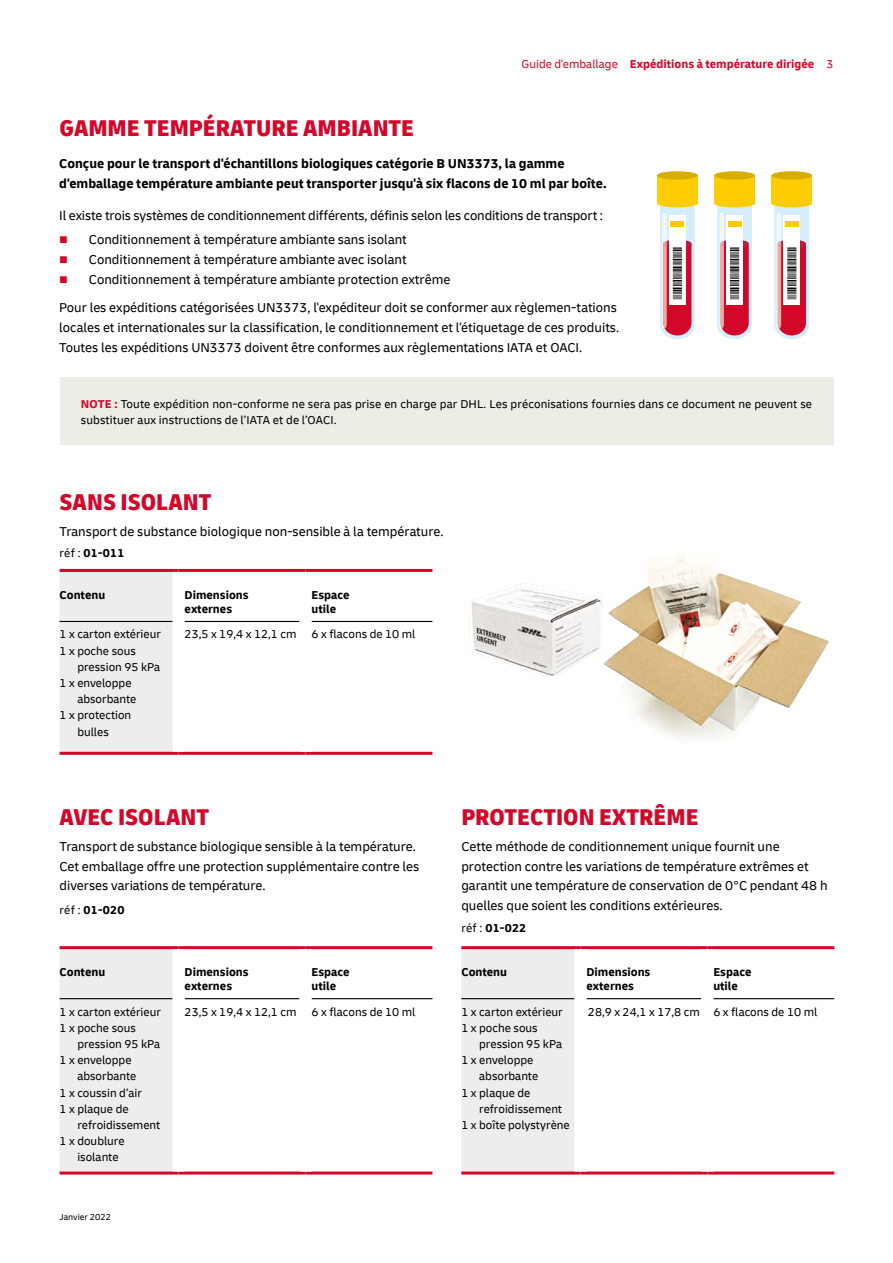
<style>
.page{position:relative;width:893px;height:1263px;background:#fff}
.page>*{position:absolute;margin:0;border:0;box-sizing:border-box;transform-origin:0 0}
.t1{font:900 condensed 24px "Delivery";color:#d3072a}
.t2{font:13.5px/19.8px "Delivery";color:#000}
.t3{font:700 13.5px/19.8px "Delivery";color:#000}
.t4{font:12px/16.2px "Delivery";color:#000}
.t5{font:700 12px/14.4px "Delivery";color:#000}
.t6{font:700 12px "Delivery";color:#d3072a}
.t7{font:9px "Delivery";color:#000}
.s1{font-weight:400}
.s2{color:#d3072a}
.s3{font-weight:700;color:#d3072a}
</style>
<div class="page">
<div style="left:60px;top:572px;width:113px;height:180px;background:#ededed"></div>
<hr style="left:60px;top:569px;width:119px;height:3px;background:#d3072a">
<hr style="left:179px;top:569px;width:127px;height:3px;background:#d3072a">
<hr style="left:306px;top:569px;width:126px;height:3px;background:#d3072a">
<hr style="left:60px;top:621px;width:113px;height:1px;background:#000">
<hr style="left:185px;top:621px;width:115px;height:1px;background:#000">
<hr style="left:312px;top:621px;width:120px;height:1px;background:#000">
<hr style="left:60px;top:752px;width:119px;height:3px;background:#d3072a">
<hr style="left:179px;top:752px;width:127px;height:3px;background:#d3072a">
<hr style="left:306px;top:752px;width:126px;height:3px;background:#d3072a">
<div style="left:60px;top:949px;width:113px;height:222px;background:#ededed"></div>
<hr style="left:60px;top:946px;width:119px;height:3px;background:#d3072a">
<hr style="left:179px;top:946px;width:127px;height:3px;background:#d3072a">
<hr style="left:306px;top:946px;width:126px;height:3px;background:#d3072a">
<hr style="left:60px;top:998px;width:113px;height:1px;background:#000">
<hr style="left:185px;top:998px;width:115px;height:1px;background:#000">
<hr style="left:312px;top:998px;width:120px;height:1px;background:#000">
<hr style="left:60px;top:1171px;width:119px;height:3px;background:#d3072a">
<hr style="left:179px;top:1171px;width:127px;height:3px;background:#d3072a">
<hr style="left:306px;top:1171px;width:126px;height:3px;background:#d3072a">
<div style="left:461px;top:949px;width:113px;height:222px;background:#ededed"></div>
<hr style="left:461px;top:946px;width:119px;height:3px;background:#d3072a">
<hr style="left:580px;top:946px;width:127px;height:3px;background:#d3072a">
<hr style="left:707px;top:946px;width:127px;height:3px;background:#d3072a">
<hr style="left:461px;top:998px;width:113px;height:1px;background:#000">
<hr style="left:586px;top:998px;width:115px;height:1px;background:#000">
<hr style="left:713px;top:998px;width:121px;height:1px;background:#000">
<hr style="left:461px;top:1171px;width:119px;height:3px;background:#d3072a">
<hr style="left:580px;top:1171px;width:127px;height:3px;background:#d3072a">
<hr style="left:707px;top:1171px;width:127px;height:3px;background:#d3072a">
<div style="left:60px;top:378px;width:773px;height:67px;background:#edece5"></div>
<div style="left:657px;top:199px;width:41px;height:8px;background:#fc0;border-radius:50%"></div>
<div style="left:657px;top:175px;width:41px;height:28px;background:#fc0"></div>
<div style="left:657px;top:171px;width:41px;height:9px;background:#d7ae00;border-radius:50%"></div>
<svg style="left:660px;top:205px;width:35px;height:134px"></svg>
<div style="left:714px;top:199px;width:41px;height:8px;background:#fc0;border-radius:50%"></div>
<div style="left:714px;top:175px;width:41px;height:28px;background:#fc0"></div>
<div style="left:714px;top:171px;width:41px;height:9px;background:#d7ae00;border-radius:50%"></div>
<svg style="left:717px;top:205px;width:35px;height:134px"></svg>
<div style="left:771px;top:199px;width:41px;height:8px;background:#fc0;border-radius:50%"></div>
<div style="left:771px;top:175px;width:41px;height:28px;background:#fc0"></div>
<div style="left:771px;top:171px;width:41px;height:9px;background:#d7ae00;border-radius:50%"></div>
<svg style="left:774px;top:205px;width:35px;height:134px"></svg>
<img style="left:470px;top:583px;width:133px;height:95px">
<img style="left:603px;top:553px;width:226px;height:186px">
<h1 class="t1" style="left:60px;top:114px;width:356px">GAMME TEMPÉRATURE AMBIANTE</h1>
<p class="t6" style="left:522px;top:57px;width:313px"><span class="s1">Guide d'emballage</span> Expéditions à température dirigée <span class="s1">3</span></p>
<p class="t3" style="left:59px;top:153px;width:549px">Conçue pour le transport d'échantillons biologiques catégorie B UN3373, la gamme d'emballage température ambiante peut transporter jusqu'à six flacons de 10 ml par boîte.</p>
<p class="t2" style="left:59px;top:206px;width:545px">Il existe trois systèmes de conditionnement différents, définis selon les conditions de transport :</p>
<p class="t2" style="left:59px;top:230px;width:349px"><span class="s2">■</span> Conditionnement à température ambiante sans isolant</p>
<p class="t2" style="left:59px;top:250px;width:349px"><span class="s2">■</span> Conditionnement à température ambiante avec isolant</p>
<p class="t2" style="left:59px;top:265px;width:559px;line-height:28.3px"><span class="s2">■</span> Conditionnement à température ambiante protection extrême<br>Pour les expéditions catégorisées UN3373, l'expéditeur doit se conformer aux règlemen-tations</p>
<p class="t2" style="left:59px;top:318px;width:561px">locales et internationales sur la classification, le conditionnement et l'étiquetage de ces produits.<br>Toutes les expéditions UN3373 doivent être conformes aux règlementations IATA et OACI.</p>
<p class="t4" style="left:81px;top:395px;width:733px"><span class="s3">NOTE :</span> Toute expédition non-conforme ne sera pas prise en charge par DHL. Les préconisations fournies dans ce document ne peuvent se substituer aux instructions de l’IATA et de l’OACI.</p>
<h1 class="t1" style="left:60px;top:488px;width:154px">SANS ISOLANT</h1>
<p class="t2" style="left:60px;top:522px;width:386px">Transport de substance biologique non-sensible à la température.</p>
<p class="t5" style="left:60px;top:545px;width:67px"><span class="s1">réf :</span> 01-011</p>
<p class="t5" style="left:60px;top:587px;width:47px">Contenu</p>
<p class="t5" style="left:185px;top:587px;width:66px">Dimensions externes</p>
<p class="t5" style="left:312px;top:587px;width:40px">Espace utile</p>
<p class="t4" style="left:60px;top:626px;width:103px">1 x carton extérieur<br>1 x poche sous</p>
<p class="t4" style="left:77px;top:658px;width:85px">pression 95 kPa</p>
<p class="t4" style="left:60px;top:675px;width:74px">1 x enveloppe</p>
<p class="t4" style="left:77px;top:691px;width:61px">absorbante</p>
<p class="t4" style="left:60px;top:707px;width:73px">1 x protection</p>
<p class="t4" style="left:77px;top:723px;width:33px">bulles</p>
<p class="t4" style="left:185px;top:626px;width:232px">23,5 x 19,4 x 12,1 cm 6 x flacons de 10 ml</p>
<h1 class="t1" style="left:60px;top:802px;width:151px">AVEC ISOLANT</h1>
<p class="t2" style="left:60px;top:836px;width:361px">Transport de substance biologique sensible à la température.<br>Cet emballage offre une protection supplémentaire contre les diverses variations de température.</p>
<p class="t5" style="left:60px;top:903px;width:67px"><span class="s1">réf :</span> 01-020</p>
<p class="t5" style="left:60px;top:964px;width:47px">Contenu</p>
<p class="t5" style="left:185px;top:964px;width:66px">Dimensions externes</p>
<p class="t5" style="left:312px;top:964px;width:40px">Espace utile</p>
<p class="t4" style="left:60px;top:1003px;width:103px">1 x carton extérieur<br>1 x poche sous</p>
<p class="t4" style="left:77px;top:1036px;width:85px">pression 95 kPa</p>
<p class="t4" style="left:60px;top:1052px;width:74px">1 x enveloppe</p>
<p class="t4" style="left:77px;top:1068px;width:61px">absorbante</p>
<p class="t4" style="left:60px;top:1084px;width:84px">1 x coussin d’air</p>
<p class="t4" style="left:60px;top:1100px;width:71px">1 x plaque de</p>
<p class="t4" style="left:77px;top:1117px;width:84px">refroidissement</p>
<p class="t4" style="left:60px;top:1133px;width:67px">1 x doublure</p>
<p class="t4" style="left:77px;top:1149px;width:43px">isolante</p>
<p class="t4" style="left:185px;top:1003px;width:232px">23,5 x 19,4 x 12,1 cm 6 x flacons de 10 ml</p>
<p class="t7" style="left:60px;top:1212px;width:53px">Janvier 2022</p>
<h1 class="t1" style="left:461px;top:802px;width:239px">PROTECTION EXTRÊME</h1>
<p class="t2" style="left:461px;top:836px;width:368px">Cette méthode de conditionnement unique fournit une protection contre les variations de température extrêmes et garantit une température de conservation de 0°C pendant 48 h quelles que soient les conditions extérieures.</p>
<p class="t5" style="left:461px;top:921px;width:67px"><span class="s1">réf :</span> 01-022</p>
<p class="t5" style="left:461px;top:964px;width:47px">Contenu</p>
<p class="t5" style="left:586px;top:964px;width:66px">Dimensions externes</p>
<p class="t5" style="left:713px;top:964px;width:40px">Espace utile</p>
<p class="t4" style="left:461px;top:1003px;width:103px">1 x carton extérieur<br>1 x poche sous</p>
<p class="t4" style="left:479px;top:1036px;width:85px">pression 95 kPa</p>
<p class="t4" style="left:461px;top:1052px;width:74px">1 x enveloppe</p>
<p class="t4" style="left:479px;top:1068px;width:61px">absorbante</p>
<p class="t4" style="left:461px;top:1084px;width:71px">1 x plaque de</p>
<p class="t4" style="left:479px;top:1100px;width:84px">refroidissement</p>
<p class="t4" style="left:461px;top:1117px;width:110px">1 x boîte polystyrène</p>
<p class="t4" style="left:588px;top:1003px;width:231px">28,9 x 24,1 x 17,8 cm 6 x flacons de 10 ml</p>
</div>
